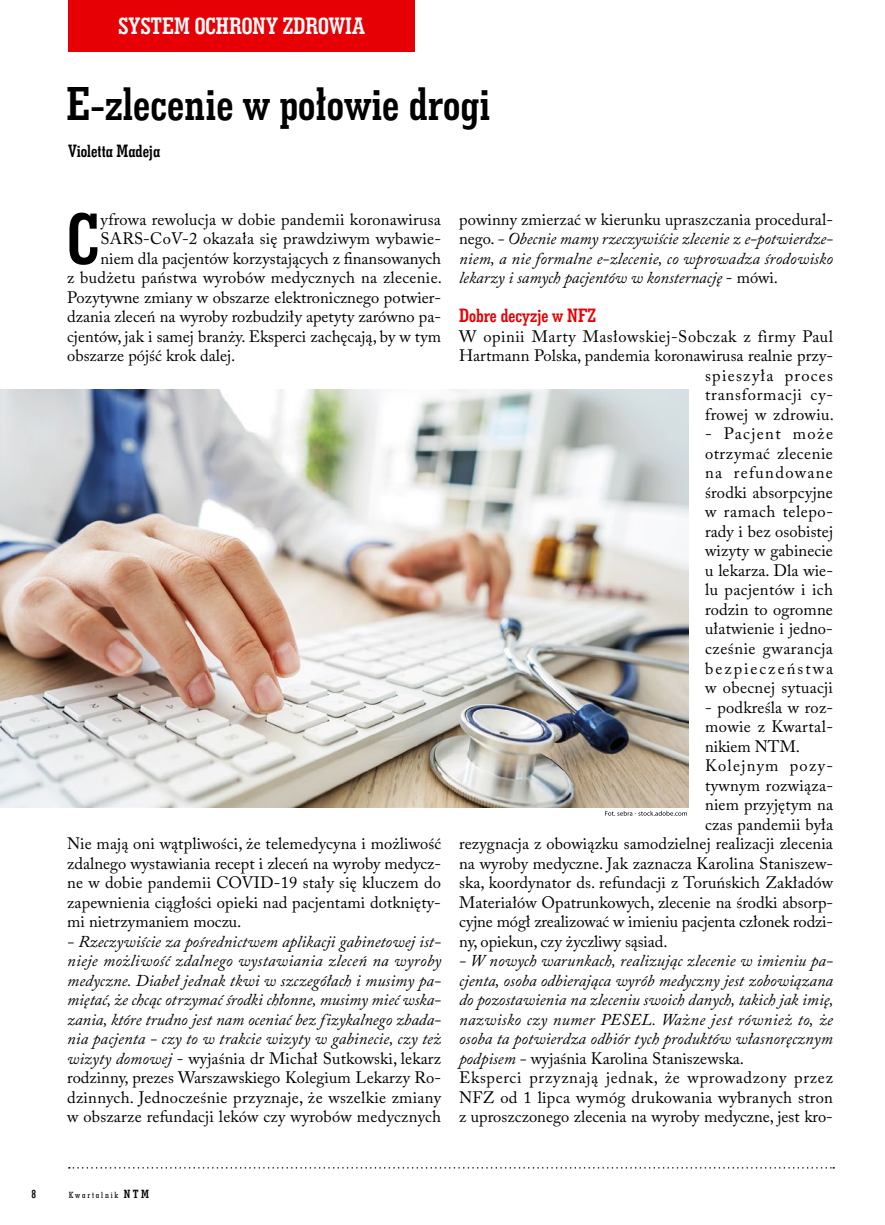
<style>
.page{position:relative;width:885px;height:1225px;background:#fff}
.page>*{position:absolute;margin:0;border:0;box-sizing:border-box;transform-origin:0 0}
.t1{font:73.8px "Geo Slab 703 Bd Cn EU Normal";color:#000}
.t2{font:48px "Geo Slab 703 Bd Cn EU Normal";color:#000}
.t3{font:24px "Geo Slab 703 Bd Cn EU Normal";color:#fff}
.t4{font:19.5px "Geo Slab 703 Bd Cn EU Normal";color:#e60005}
.t5{font:18px "Geo Slab 703 Bd Cn EU Normal";color:#000}
.t6{font:16.5px/19.5px "Adobe Caslon Pro";letter-spacing:.005em;color:#000;text-align:justify}
.t7{font:italic 16.5px/19.5px "Adobe Caslon Pro";letter-spacing:.005em;color:#000;text-align:justify}
.t8{font:16.5px/19.5px "Adobe Caslon Pro";letter-spacing:.03em;color:#000;text-align:right}
.t9{font:16.5px "Adobe Caslon Pro";letter-spacing:.025em;color:#000}
.t10{font:16.5px "Adobe Caslon Pro";letter-spacing:.075em;color:#000}
.t11{font:12px "Geo Slab 703 Bd Cn EU Normal";color:#000}
.t12{font:9px "Geo Slab 703 Md Cn EU Normal";letter-spacing:.2em;color:#000}
.s1{font-style:normal}
.s2{font-family:"Geo Slab 703 Bd Cn EU Normal";font-size:12px}
</style>
<div class="page">
<svg style="left:69px;top:1167px;width:765px;height:1px"></svg>
<div style="left:68px;top:0;width:347px;height:51px;background:#e60005"></div>
<img style="left:0;top:389px;width:688px;height:418px">
<svg style="left:605px;top:811px;width:82px;height:4px"></svg>
<h3 class="t3" style="left:118px;top:11px;width:248px">SYSTEM OCHRONY ZDROWIA</h3>
<h2 class="t2" style="left:67px;top:74px;width:425px">E-zlecenie w połowie drogi</h2>
<p class="t5" style="left:68px;top:140px;width:94px">Violetta Madeja</p>
<h1 class="t1" style="left:67px;top:193px;width:33px">C</h1>
<p class="t6" style="left:100px;top:209px;width:342px">yfrowa rewolucja w dobie pandemii koronawirusa</p>
<p class="t6" style="left:100px;top:229px;width:342px">SARS-CoV-2 okazała się prawdziwym wybawie-</p>
<p class="t6" style="left:100px;top:248px;width:342px">niem dla pacjentów korzystających z finansowanych</p>
<p class="t6" style="left:67px;top:268px;width:376px">z budżetu państwa wyrobów medycznych na zlecenie.</p>
<p class="t6" style="left:67px;top:287px;width:375px">Pozytywne zmiany w obszarze elektronicznego potwier-</p>
<p class="t6" style="left:67px;top:307px;width:375px">dzania zleceń na wyroby rozbudziły apetyty zarówno pa-</p>
<p class="t6" style="left:67px;top:326px;width:375px">cjentów, jak i samej branży. Eksperci zachęcają, by w tym</p>
<p class="t6" style="left:67px;top:346px;width:170px">obszarze pójść krok dalej.</p>
<p class="t6" style="left:67px;top:833px;width:375px">Nie mają oni wątpliwości, że telemedycyna i możliwość zdalnego wystawiania recept i zleceń na wyroby medycz&shy;ne w dobie pandemii COVID-19 stały się kluczem do zapewnienia ciągłości opieki nad pacjentami dotknięty&shy;mi nietrzymaniem moczu.</p>
<p class="t7" style="left:67px;top:931px;width:375px">- Rzeczywiście za pośrednictwem aplikacji gabinetowej ist&shy;nieje możliwość zdalnego wystawiania zleceń na wyroby medyczne. Diabeł jednak tkwi w szczegółach i musimy pa&shy;miętać, że chcąc otrzymać środki chłonne, musimy mieć wska&shy;zania, które trudno jest nam oceniać bez fizykalnego zbada&shy;nia pacjenta - czy to w trakcie wizyty w gabinecie, czy też wizyty domowej <span class="s1">- wyjaśnia dr Michał Sutkowski, lekarz rodzinny, prezes Warszawskiego Kolegium Lekarzy Ro&shy;dzinnych. Jednocześnie przyznaje, że wszelkie zmiany w obszarze refundacji leków czy wyrobów medycznych</span></p>
<p class="t7" style="left:459px;top:209px;width:375px"><span class="s1">powinny zmierzać w kierunku upraszczania procedural&shy;nego.</span> - Obecnie mamy rzeczywiście zlecenie z e-potwierdze&shy;niem, a nie formalne e-zlecenie, co wprowadza środowisko lekarzy i samych pacjentów w konsternację <span class="s1">- mówi.</span></p>
<p class="t4" style="left:459px;top:303px;width:138px">Dobre decyzje w NFZ</p>
<p class="t8" style="left:459px;top:326px;width:376px">W opinii Marty Masłowskiej-Sobczak z firmy Paul<br>Hartmann Polska, pandemia koronawirusa realnie przy&shy;spieszyła proces<br>transformacji cy-<br>frowej w zdrowiu.</p>
<p class="t6" style="left:705px;top:424px;width:129px">- Pacjent może otrzymać zlecenie na refundowane środki absorpcyjne w ramach telepo&shy;rady i bez osobistej wizyty w gabinecie u lekarza. Dla wie&shy;lu pacjentów i ich rodzin to ogromne ułatwienie i jedno&shy;cześnie gwarancja bezpieczeństwa w obecnej sytuacji</p>
<p class="t6" style="left:705px;top:697px;width:129px">- podkreśla w roz-</p>
<p class="t9" style="left:705px;top:716px;width:129px">mowie z Kwartal-</p>
<p class="t6" style="left:705px;top:736px;width:96px">nikiem NTM.</p>
<p class="t10" style="left:705px;top:755px;width:129px">Kolejnym pozy-</p>
<p class="t6" style="left:705px;top:775px;width:129px">tywnym rozwiąza-</p>
<p class="t6" style="left:705px;top:794px;width:129px">niem przyjętym na</p>
<p class="t6" style="left:705px;top:814px;width:129px">czas pandemii była</p>
<p class="t6" style="left:459px;top:833px;width:375px">rezygnacja z obowiązku samodzielnej realizacji zlecenia</p>
<p class="t6" style="left:459px;top:853px;width:375px">na wyroby medyczne. Jak zaznacza Karolina Staniszew-</p>
<p class="t6" style="left:459px;top:872px;width:375px">ska, koordynator ds. refundacji z Toruńskich Zakładów</p>
<p class="t6" style="left:459px;top:892px;width:375px">Materiałów Opatrunkowych, zlecenie na środki absorp-</p>
<p class="t6" style="left:459px;top:911px;width:375px">cyjne mógł zrealizować w imieniu pacjenta członek rodzi-</p>
<p class="t6" style="left:459px;top:931px;width:210px">ny, opiekun, czy życzliwy sąsiad.</p>
<p class="t7" style="left:459px;top:950px;width:376px;text-align:left">- W nowych warunkach, realizując zlecenie w imieniu pa&shy;cjenta, osoba odbierająca wyrób medyczny jest zobowiązana do pozostawienia na zleceniu swoich danych, takich jak imię, nazwisko czy numer PESEL. Ważne jest również to, że osoba ta potwierdza odbiór tych produktów własnoręcznym podpisem - <span class="s1">wyjaśnia Karolina Staniszewska.<br>Eksperci przyznają jednak, że wprowadzony przez NFZ od 1 lipca wymóg drukowania wybranych stron z uproszczonego zlecenia na wyroby medyczne, jest kro-</span></p>
<p class="t11" style="left:32px;top:1186px;width:6px">8</p>
<p class="t12" style="left:69px;top:1189px;width:82px">Kwartalnik <span class="s2">NTM</span></p>
</div>
